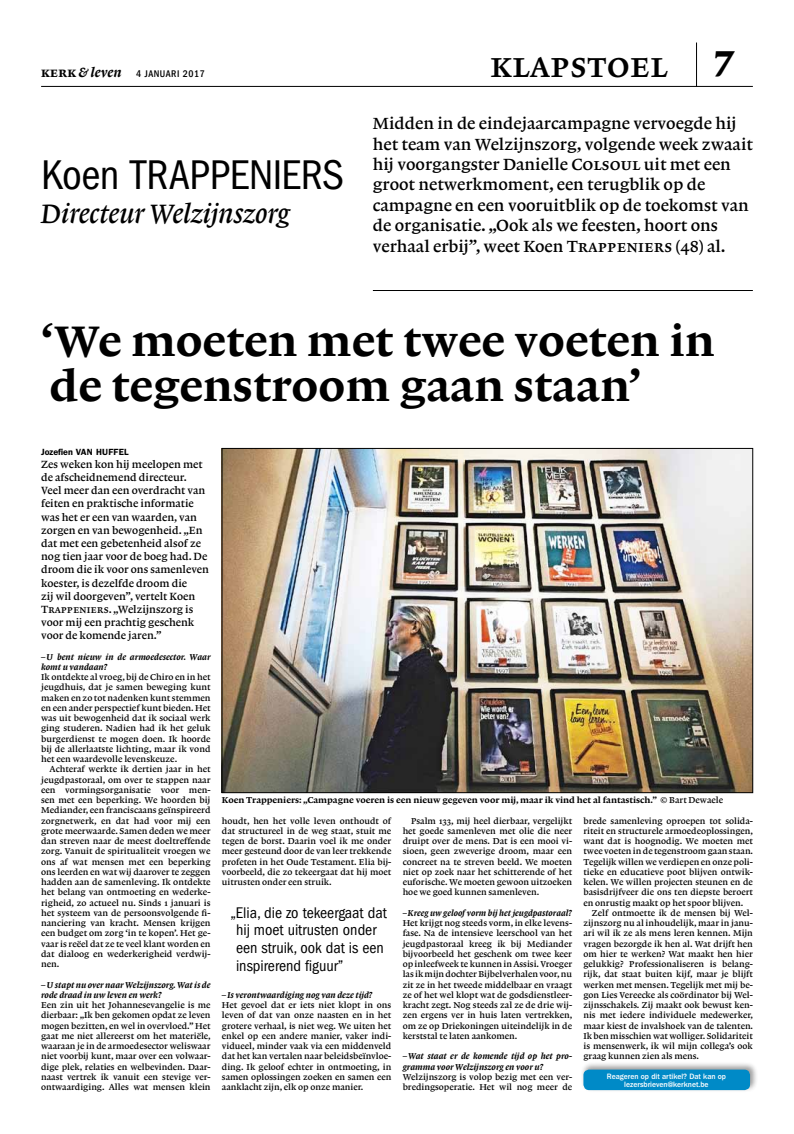
<style>
.page{position:relative;width:794px;height:1134px;background:#fff}
.page>*{position:absolute;margin:0;border:0;box-sizing:border-box;transform-origin:0 0}
.t1{font:45px/45px "Lexicon No 1 D Roman Txt";color:#000}
.t2{font:condensed 43px "Franklin Gothic LT";letter-spacing:-.01em;color:#000}
.t3{font:36px "Lexicon No 1 B Roman SC";letter-spacing:.015em;color:#000}
.t4{font:28px "Lexicon No 1 B Italic Txt";letter-spacing:-.005em;color:#000}
.t5{font:17px/20.4px "Lexicon No 1 B Roman Txt";color:#000}
.t6{font:condensed 16px/17.6px "Franklin Gothic LT";color:#000}
.t7{font:11px/13.2px "Lexicon No 1 B Roman Txt";color:#000}
.t8{font:500 condensed 10px "Franklin Gothic LT";letter-spacing:.05em;color:#000}
.t9{font:9px/10.3px "Lexicon No 1 B Roman Txt";color:#000;text-align:justify}
.t10{font:9px/10.3px "Lexicon No 1 D Italic Txt";color:#000}
.t11{font:9px "Lexicon No 1 D Roman Txt";color:#000}
.t12{font:600 9px "Franklin Gothic LT";letter-spacing:.03em;color:#000}
.t13{font:500 8px/8px "Franklin Gothic LT";color:#fff;text-align:center;scale:.96 1}
.s1{font-family:"Lexicon No 1 D Roman SC";font-weight:400;font-stretch:normal;font-size:14px}
.s2{font-family:"Lexicon No 1 D Italic Txt";font-weight:400;font-stretch:normal;font-size:14px}
.s3{font-family:"Lexicon No 1 F Roman Tab";font-size:38px}
.s4{font-family:"Lexicon No 1 B Roman SC"}
.s5{font-family:"Lexicon No 1 B Roman Txt"}
</style>
<div class="page">
<hr style="left:41px;top:86px;width:712px;height:1px;background:#000">
<hr style="left:696px;top:43px;width:1px;height:44px;background:#000">
<img style="left:224px;top:450px;width:527px;height:341px">
<hr style="left:373px;top:290px;width:380px;height:1px;background:#000">
<div style="left:581px;top:1061px;width:177px;height:31px;background:#000;opacity:.4"></div>
<div style="left:583px;top:1069px;width:167px;height:21px;background:#008ac7;border-radius:6px"></div>
<p class="t8" style="left:41px;top:68px;width:165px"><span class="s1">kerk</span> <span class="s2">&amp; leven</span> 4 JANUARI 2017</p>
<h2 class="t2" style="left:41px;top:151px;width:304px">Koen Trappeniers</h2>
<h3 class="t4" style="left:41px;top:198px;width:250px">Directeur Welzijnszorg</h3>
<h3 class="t3" style="left:490px;top:45px;width:246px">klapstoel <span class="s3">7</span></h3>
<p class="t5" style="left:373px;top:113px;width:381px">Midden in de eindejaarcampagne vervoegde hij het team van Welzijnszorg, volgende week zwaait hij voorgangster Danielle <span class="s4">Colsoul</span> uit met een groot netwerkmoment, een terugblik op de campagne en een vooruitblik op de toekomst van de organisatie. „Ook als we feesten, hoort ons verhaal erbij”, weet Koen <span class="s4">Trappeniers</span> (48) al.</p>
<h1 class="t1" style="left:41px;top:318px;width:675px">‘We moeten met twee voeten in de tegenstroom gaan staan’</h1>
<p class="t12" style="left:41px;top:446px;width:89px">Jozefien Van Huffel</p>
<p class="t7" style="left:41px;top:457px;width:169px">Zes weken kon hij meelopen met de afscheidnemend directeur.<br>Veel meer dan een overdracht van feiten en praktische informatie was het er een van waarden, van zorgen en van bewogenheid. „En dat met een gebetenheid alsof ze nog tien jaar voor de boeg had. De droom die ik voor ons samenleven koester, is dezelfde droom die<br>zij wil doorgeven”, vertelt Koen<br><span class="s4">Trappeniers</span>. „Welzijnszorg is voor mij een prachtig geschenk voor de komende jaren.”</p>
<p class="t10" style="left:41px;top:651px;width:171px">– U bent nieuw in de armoedesector. Waar komt u vandaan?</p>
<p class="t9" style="left:41px;top:672px;width:171px">Ik ontdekte al vroeg, bij de Chiro en in het jeugdhuis, dat je samen beweging kunt maken en zo tot nadenken kunt stemmen en een ander perspectief kunt bieden. Het was uit bewogenheid dat ik sociaal werk ging studeren. Nadien had ik het geluk burgerdienst te mogen doen. Ik hoorde bij de allerlaatste lichting, maar ik vond het een waardevolle levenskeuze.</p>
<p class="t9" style="left:41px;top:764px;width:171px;text-indent:9px">Achteraf werkte ik dertien jaar in het jeugdpastoraal, om over te stappen naar een vormingsorganisatie voor men&shy;sen met een beperking. We hoorden bij Mediander, een franciscaans geïnspireerd zorgnetwerk, en dat had voor mij een grote meerwaarde. Samen deden we meer dan streven naar de meest doeltreffende zorg. Vanuit de spiritualiteit vroegen we ons af wat mensen met een beperking ons leerden en wat wij daarover te zeggen hadden aan de samenleving. Ik ontdekte het belang van ontmoeting en wederke&shy;righeid, zo actueel nu. Sinds 1 januari is het systeem van de persoonsvolgende fi&shy;nanciering van kracht. Mensen krijgen een budget om zorg ‘in te kopen’. Het ge&shy;vaar is reëel dat ze te veel klant worden en dat dialoog en wederkerigheid verdwij&shy;nen.</p>
<p class="t10" style="left:41px;top:979px;width:171px">– U stapt nu over naar Welzijnszorg.Wat is de rode draad in uw leven en werk?</p>
<p class="t9" style="left:41px;top:1000px;width:171px">Een zin uit het Johannesevangelie is me dierbaar: „Ik ben gekomen opdat ze leven mogen bezitten, en wel in overvloed.” Het gaat me niet allereerst om het materiële, waaraan je in de armoedesector weliswaar niet voorbij kunt, maar over een volwaar&shy;dige plek, relaties en welbevinden. Daar&shy;naast vertrek ik vanuit een stevige ver&shy;ontwaardiging. Alles wat mensen klein</p>
<p class="t11" style="left:222px;top:795px;width:502px">Koen Trappeniers: „Campagne voeren is een nieuw gegeven voor mij, maar ik vind het al fantastisch.” <span class="s5">© Bart Dewaele</span></p>
<p class="t9" style="left:222px;top:815px;width:171px">houdt, hen het volle leven onthoudt of dat structureel in de weg staat, stuit me tegen de borst. Daarin voel ik me onder meer gesteund door de van leer trekkende profeten in het Oude Testament. Elia bij&shy;voorbeeld, die zo tekeergaat dat hij moet uitrusten onder een struik.</p>
<h3 class="t6" style="left:236px;top:904px;width:152px;text-indent:-6px">„Elia, die zo tekeergaat dat hij moet uitrusten onder een struik, ook dat is een inspirerend figuur”</h3>
<p class="t10" style="left:222px;top:990px;width:152px">– Is verontwaardiging nog van deze tijd?</p>
<p class="t9" style="left:222px;top:1000px;width:171px">Het gevoel dat er iets niet klopt in ons leven of dat van onze naasten en in het grotere verhaal, is niet weg. We uiten het enkel op een andere manier, vaker indi&shy;vidueel, minder vaak via een middenveld dat het kan vertalen naar beleidsbeïnvloe&shy;ding. Ik geloof echter in ontmoeting, in samen oplossingen zoeken en samen een aanklacht zijn, elk op onze manier.</p>
<p class="t9" style="left:403px;top:815px;width:171px;text-indent:9px">Psalm 133, mij heel dierbaar, vergelijkt het goede samenleven met olie die neer druipt over de mens. Dat is een mooi vi&shy;sioen, geen zweverige droom, maar een concreet na te streven beeld. We moeten niet op zoek naar het schitterende of het euforische. We moeten gewoon uitzoeken hoe we goed kunnen samenleven.</p>
<p class="t10" style="left:403px;top:908px;width:171px">– Kreeg uw geloof vorm bij het jeugdpastoraal?</p>
<p class="t9" style="left:403px;top:918px;width:171px">Het krijgt nog steeds vorm, in elke levens&shy;fase. Na de intensieve leerschool van het jeugdpastoraal kreeg ik bij Mediander bijvoorbeeld het geschenk om twee keer op inleefweek te kunnen in Assisi. Vroeger las ik mijn dochter Bijbelverhalen voor, nu zit ze in het tweede middelbaar en vraagt ze of het wel klopt wat de godsdienstleer&shy;kracht zegt. Nog steeds zal ze de drie wij&shy;zen ergens ver in huis laten vertrekken, om ze op Driekoningen uiteindelijk in de kerststal te laten aankomen.</p>
<p class="t10" style="left:403px;top:1051px;width:171px">– Wat staat er de komende tijd op het pro&shy;gramma voor Welzijnszorg en voor u?</p>
<p class="t9" style="left:403px;top:1072px;width:171px">Welzijnszorg is volop bezig met een ver&shy;bredingsoperatie. Het wil nog meer de</p>
<p class="t9" style="left:583px;top:815px;width:171px">brede samenleving oproepen tot solida&shy;riteit en structurele armoedeoplossingen, want dat is hoognodig. We moeten met twee voeten in de tegenstroom gaan staan.<br>Tegelijk willen we verdiepen en onze poli&shy;tieke en educatieve poot blijven ontwik&shy;kelen. We willen projecten steunen en de basisdrijfveer die ons ten diepste beroert en onrustig maakt op het spoor blijven.</p>
<p class="t9" style="left:583px;top:908px;width:171px;text-indent:9px">Zelf ontmoette ik de mensen bij Wel&shy;zijnszorg nu al inhoudelijk, maar in janu&shy;ari wil ik ze als mens leren kennen. Mijn vragen bezorgde ik hen al. Wat drijft hen om hier te werken? Wat maakt hen hier gelukkig? Professionaliseren is belang&shy;rijk, dat staat buiten kijf, maar je blijft werken met mensen. Tegelijk met mij be&shy;gon Lies Vereecke als coördinator bij Wel&shy;zijnsschakels. Zij maakt ook bewust ken&shy;nis met iedere individuele medewerker, maar kiest de invalshoek van de talenten.<br>Ik ben misschien wat wolliger. Solidariteit is mensenwerk, ik wil mijn collega’s ook graag kunnen zien als mens.</p>
<p class="t13" style="left:607px;top:1072px;width:126px">Reageren op dit artikel? Dat kan op lezersbrieven@kerknet.be</p>
</div>
